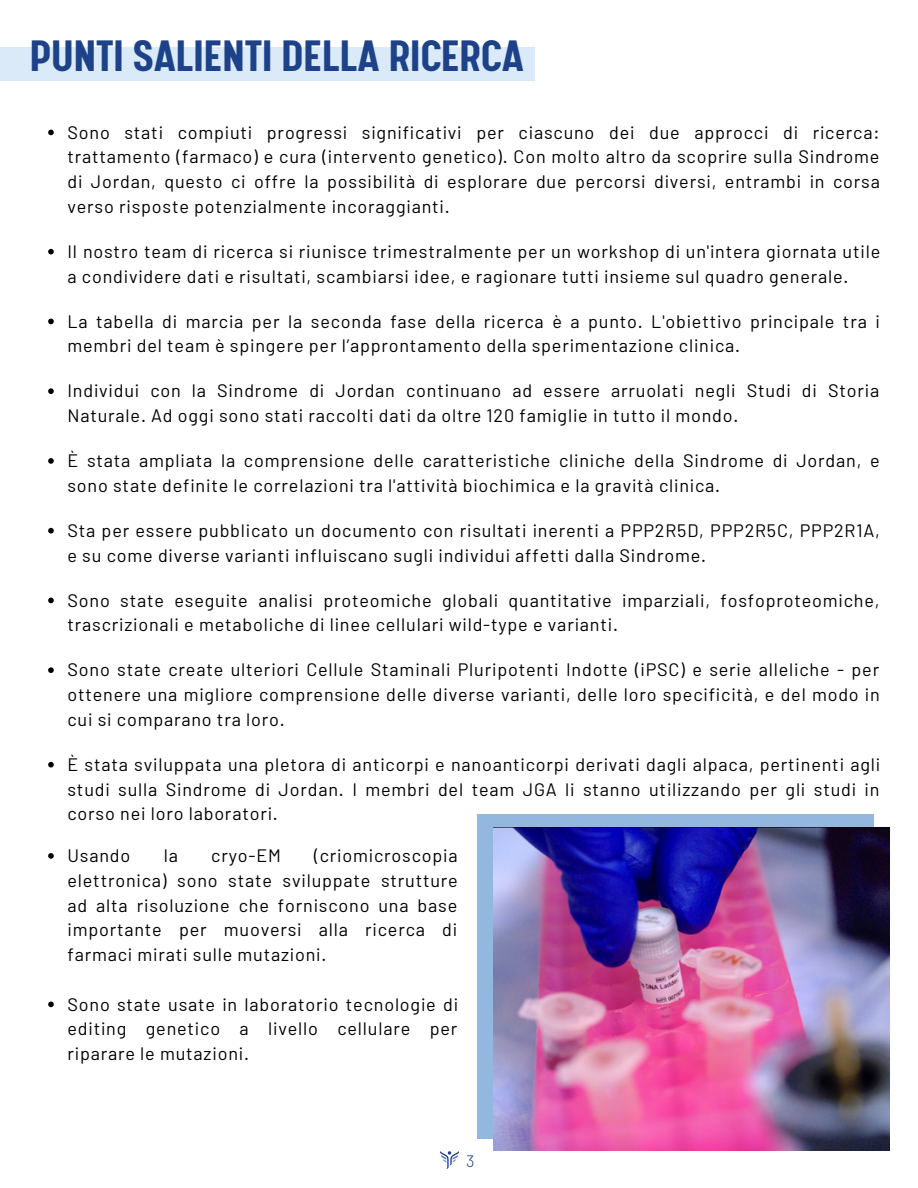
<style>
.page{position:relative;width:918px;height:1188px;background:#fff}
.page>*{position:absolute;margin:0;border:0;box-sizing:border-box;transform-origin:0 0}
.t1{font:700 49.5px "Calps Sans";color:#1d4289}
.t2{font:18px/24.8px "Barlow";letter-spacing:.045em;color:#000}
.t3{font:300 16.5px "Barlow";color:#1d4289}
</style>
<div class="page">
<img style="left:440px;top:1151px;width:19px;height:18px">
<div style="left:0;top:47px;width:535px;height:34px;background:#daeaf8"></div>
<svg style="left:48px;top:130px;width:6px;height:5px"></svg>
<svg style="left:48px;top:249px;width:6px;height:5px"></svg>
<svg style="left:48px;top:319px;width:6px;height:5px"></svg>
<svg style="left:48px;top:388px;width:6px;height:6px"></svg>
<svg style="left:48px;top:458px;width:6px;height:6px"></svg>
<svg style="left:48px;top:528px;width:6px;height:5px"></svg>
<svg style="left:48px;top:598px;width:6px;height:5px"></svg>
<svg style="left:48px;top:667px;width:6px;height:6px"></svg>
<svg style="left:48px;top:762px;width:6px;height:5px"></svg>
<div style="left:478px;top:814px;width:396px;height:325px;background:#94b7e0"></div>
<img style="left:494px;top:827px;width:396px;height:324px">
<svg style="left:48px;top:853px;width:6px;height:6px"></svg>
<svg style="left:48px;top:1002px;width:6px;height:5px"></svg>
<p class="t1" style="left:30px;top:35px;width:496px">PUNTI SALIENTI DELLA RICERCA</p>
<p class="t2" style="left:67px;top:119px;width:814px;text-align:justify">Sono stati compiuti progressi significativi per ciascuno dei due approcci di ricerca: trattamento (farmaco) e cura (intervento genetico). Con molto altro da scoprire sulla Sindrome di Jordan, questo ci offre la possibilità di esplorare due percorsi diversi, entrambi in corsa verso risposte potenzialmente incoraggianti.</p>
<p class="t2" style="left:67px;top:238px;width:814px">Il nostro team di ricerca si riunisce trimestralmente per un workshop di un'intera giornata utile a condividere dati e risultati, scambiarsi idee, e ragionare tutti insieme sul quadro generale.</p>
<p class="t2" style="left:67px;top:308px;width:814px">La tabella di marcia per la seconda fase della ricerca è a punto. L'obiettivo principale tra i membri del team è spingere per l’approntamento della sperimentazione clinica.</p>
<p class="t2" style="left:67px;top:378px;width:813px">Individui con la Sindrome di Jordan continuano ad essere arruolati negli Studi di Storia<br>Naturale. Ad oggi sono stati raccolti dati da oltre 120 famiglie in tutto il mondo.</p>
<p class="t2" style="left:67px;top:448px;width:814px">È stata ampliata la comprensione delle caratteristiche cliniche della Sindrome di Jordan, e sono state definite le correlazioni tra l'attività biochimica e la gravità clinica.</p>
<p class="t2" style="left:67px;top:517px;width:814px">Sta per essere pubblicato un documento con risultati inerenti a PPP2R5D, PPP2R5C, PPP2R1A, e su come diverse varianti influiscano sugli individui affetti dalla Sindrome.</p>
<p class="t2" style="left:67px;top:587px;width:814px">Sono state eseguite analisi proteomiche globali quantitative imparziali, fosfoproteomiche, trascrizionali e metaboliche di linee cellulari wild-type e varianti.</p>
<p class="t2" style="left:67px;top:657px;width:814px;text-align:justify">Sono state create ulteriori Cellule Staminali Pluripotenti Indotte (iPSC) e serie alleliche - per ottenere una migliore comprensione delle diverse varianti, delle loro specificità, e del modo in cui si comparano tra loro.</p>
<p class="t2" style="left:67px;top:751px;width:814px;text-align:justify">È stata sviluppata una pletora di anticorpi e nanoanticorpi derivati dagli alpaca, pertinenti agli studi sulla Sindrome di Jordan. I membri del team JGA li stanno utilizzando per gli studi in corso nei loro laboratori.</p>
<p class="t2" style="left:67px;top:842px;width:64px">Usando</p>
<p class="t2" style="left:164px;top:842px;width:16px">la</p>
<p class="t2" style="left:211px;top:842px;width:71px">cryo-EM</p>
<p class="t2" style="left:67px;top:842px;width:392px;text-align:justify;text-indent:247px">(criomicroscopia elettronica) sono state sviluppate strutture ad alta risoluzione che forniscono una base importante per muoversi alla ricerca di farmaci mirati sulle mutazioni.</p>
<p class="t2" style="left:67px;top:991px;width:392px;text-align:justify">Sono state usate in laboratorio tecnologie di editing genetico a livello cellulare per riparare le mutazioni.</p>
<p class="t3" style="left:466px;top:1150px;width:10px">3</p>
</div>
